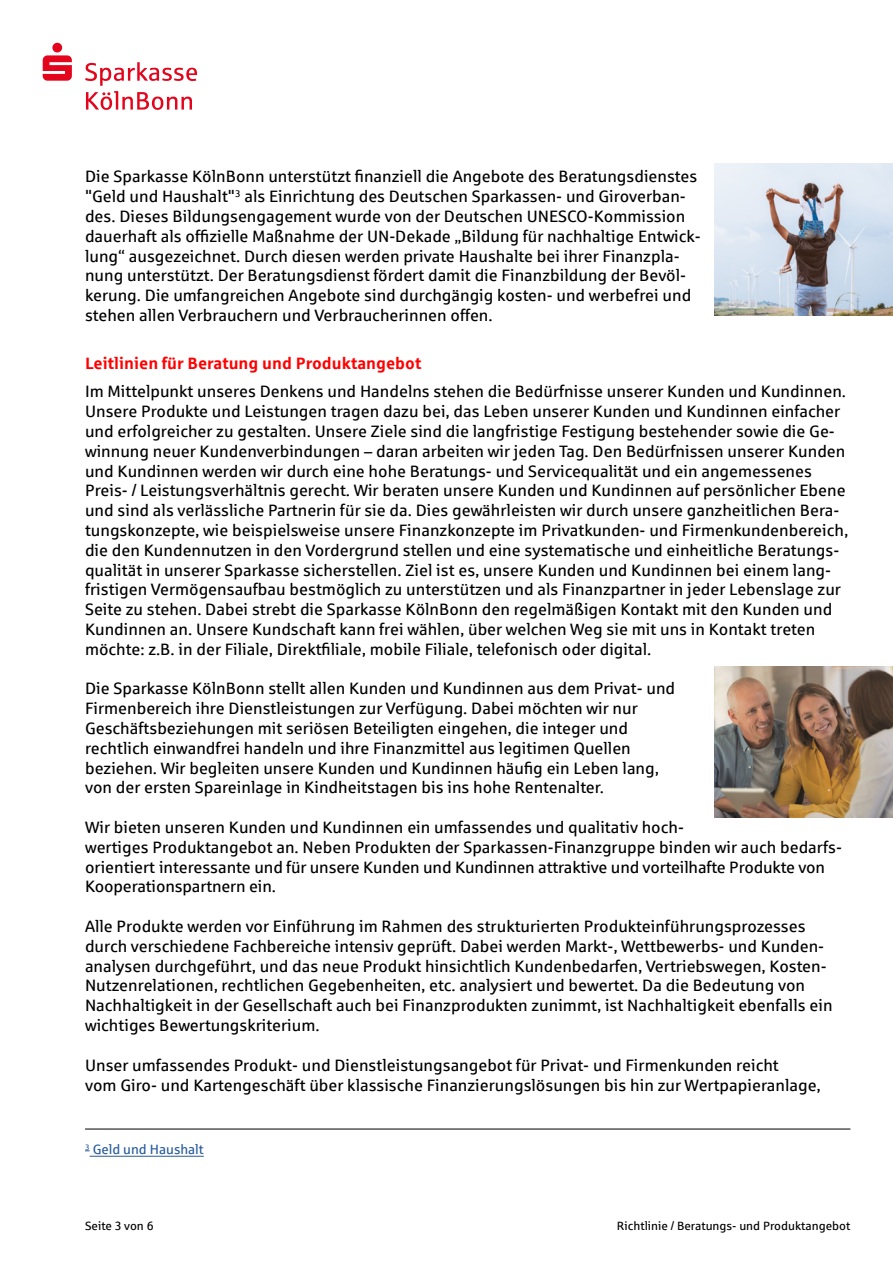
<style>
.page{position:relative;width:893px;height:1263px;background:#fff}
.page>*{position:absolute;margin:0;border:0;box-sizing:border-box;transform-origin:0 0}
.t1{font:16.5px/19.8px "Sparkasse Rg";color:#000}
.t2{font:700 16.5px "Sparkasse Rg";color:#f00}
.t3{font:13.5px "Sparkasse Rg";color:#275b9b}
.t4{font:12px "Sparkasse Rg";color:#000}
</style>
<div class="page">
<svg style="left:43px;top:43px;width:29px;height:38px"></svg>
<svg style="left:85px;top:62px;width:112px;height:48px"></svg>
<hr style="left:85px;top:1129px;width:765px;height:1px;background:#000">
<hr style="left:90px;top:1156px;width:114px;height:1px;background:#275b9b">
<img style="left:714px;top:164px;width:179px;height:151px">
<img style="left:714px;top:666px;width:179px;height:152px">
<p class="t1" style="left:85px;top:166px;width:617px">Die Sparkasse KölnBonn unterstützt finanziell die Angebote des Beratungsdienstes "Geld und Haushalt"<sup>3</sup> als Einrichtung des Deutschen Sparkassen- und Giroverban&shy;des. Dieses Bildungsengagement wurde von der Deutschen UNESCO-Kommission dauerhaft als offizielle Maßnahme der UN-Dekade „Bildung für nachhaltige Entwick&shy;lung“ ausgezeichnet. Durch diesen werden private Haushalte bei ihrer Finanzpla&shy;nung unterstützt. Der Beratungsdienst fördert damit die Finanzbildung der Bevöl&shy;kerung. Die umfangreichen Angebote sind durchgängig kosten- und werbefrei und stehen allen Verbrauchern und Verbraucherinnen offen.</p>
<p class="t2" style="left:85px;top:353px;width:338px">Leitlinien für Beratung und Produktangebot</p>
<p class="t1" style="left:85px;top:381px;width:765px">Im Mittelpunkt unseres Denkens und Handelns stehen die Bedürfnisse unserer Kunden und Kundinnen.<br>Unsere Produkte und Leistungen tragen dazu bei, das Leben unserer Kunden und Kundinnen einfacher und erfolgreicher zu gestalten. Unsere Ziele sind die langfristige Festigung bestehender sowie die Ge&shy;winnung neuer Kundenverbindungen – daran arbeiten wir jeden Tag. Den Bedürfnissen unserer Kunden und Kundinnen werden wir durch eine hohe Beratungs- und Servicequalität und ein angemessenes Preis- / Leistungsverhältnis gerecht. Wir beraten unsere Kunden und Kundinnen auf persönlicher Ebene und sind als verlässliche Partnerin für sie da. Dies gewährleisten wir durch unsere ganzheitlichen Bera&shy;tungskonzepte, wie beispielsweise unsere Finanzkonzepte im Privatkunden- und Firmenkundenbereich, die den Kundennutzen in den Vordergrund stellen und eine systematische und einheitliche Beratungs&shy;qualität in unserer Sparkasse sicherstellen. Ziel ist es, unsere Kunden und Kundinnen bei einem lang&shy;fristigen Vermögensaufbau bestmöglich zu unterstützen und als Finanzpartner in jeder Lebenslage zur Seite zu stehen. Dabei strebt die Sparkasse KölnBonn den regelmäßigen Kontakt mit den Kunden und Kundinnen an. Unsere Kundschaft kann frei wählen, über welchen Weg sie mit uns in Kontakt treten möchte: z.B. in der Filiale, Direktfiliale, mobile Filiale, telefonisch oder digital.</p>
<p class="t1" style="left:85px;top:678px;width:592px">Die Sparkasse KölnBonn stellt allen Kunden und Kundinnen aus dem Privat- und Firmenbereich ihre Dienstleistungen zur Verfügung. Dabei möchten wir nur Geschäftsbeziehungen mit seriösen Beteiligten eingehen, die integer und rechtlich einwandfrei handeln und ihre Finanzmittel aus legitimen Quellen beziehen. Wir begleiten unsere Kunden und Kundinnen häufig ein Leben lang, von der ersten Spareinlage in Kindheitstagen bis ins hohe Rentenalter.</p>
<p class="t1" style="left:85px;top:817px;width:758px">Wir bieten unseren Kunden und Kundinnen ein umfassendes und qualitativ hoch-<br>wertiges Produktangebot an. Neben Produkten der Sparkassen-Finanzgruppe binden wir auch bedarfs&shy;orientiert interessante und für unsere Kunden und Kundinnen attraktive und vorteilhafte Produkte von Kooperationspartnern ein.</p>
<p class="t1" style="left:85px;top:916px;width:749px">Alle Produkte werden vor Einführung im Rahmen des strukturierten Produkteinführungsprozesses durch verschiedene Fachbereiche intensiv geprüft. Dabei werden Markt-, Wettbewerbs- und Kunden&shy;analysen durchgeführt, und das neue Produkt hinsichtlich Kundenbedarfen, Vertriebswegen, Kosten-Nutzenrelationen, rechtlichen Gegebenheiten, etc. analysiert und bewertet. Da die Bedeutung von Nachhaltigkeit in der Gesellschaft auch bei Finanzprodukten zunimmt, ist Nachhaltigkeit ebenfalls ein wichtiges Bewertungskriterium.</p>
<p class="t1" style="left:85px;top:1054px;width:737px">Unser umfassendes Produkt- und Dienstleistungsangebot für Privat- und Firmenkunden reicht<br>vom Giro- und Kartengeschäft über klassische Finanzierungslösungen bis hin zur Wertpapieranlage,</p>
<p class="t3" style="left:85px;top:1141px;width:120px"><sup>3</sup> Geld und Haushalt</p>
<p class="t4" style="left:85px;top:1218px;width:70px">Seite 3 von 6</p>
<p class="t4" style="left:617px;top:1218px;width:235px">Richtlinie / Beratungs- und Produktangebot</p>
</div>
